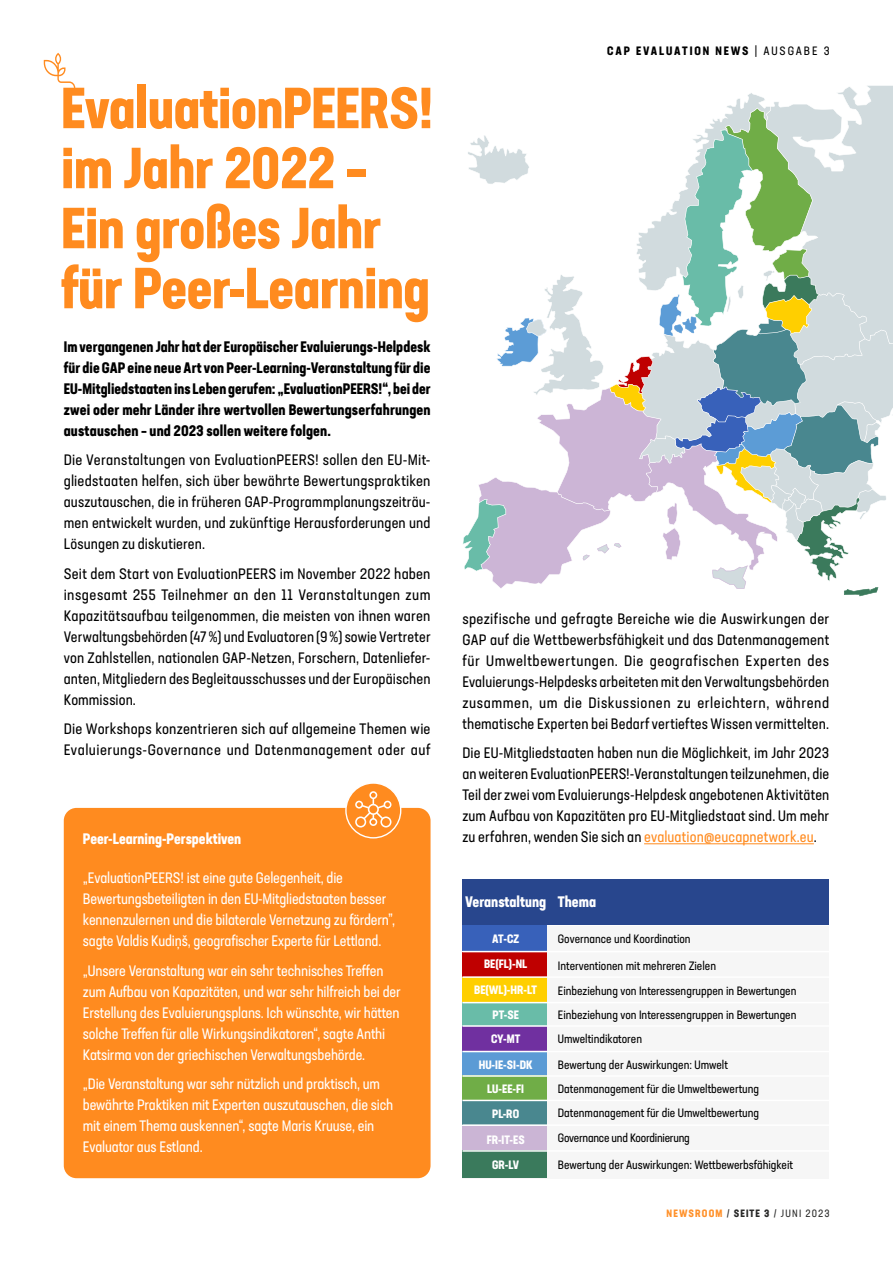
<style>
.page{position:relative;width:893px;height:1263px;background:#fff}
.page>*{position:absolute;margin:0;border:0;box-sizing:border-box;transform-origin:0 0}
.t1{font:700 condensed 57px/60px "Neusa Next Std";letter-spacing:-.01em;color:#ff8b1f}
.t2{font:condensed 15px/21px "Neusa Next Std";letter-spacing:.01em;color:#000;text-align:justify}
.t3{font:condensed 15px/21px "Neusa Next Std";letter-spacing:-.01em;color:#fff}
.t4{font:700 condensed 15px/21px "Neusa Next Std";letter-spacing:.01em;color:#000;text-align:justify}
.t5{font:700 condensed 15px "Neusa Next Std";color:#fff}
.t6{font:condensed 12px/24.3px "Neusa Next Std";color:#000}
.t7{font:700 condensed 12px/25.5px "Neusa Next Std";color:#fff;text-align:center}
.t8{font:700 condensed 12px "Neusa Next Std";letter-spacing:.16em;color:#000}
.t9{font:condensed 10.5px "Neusa Next Std";letter-spacing:.105em;color:#282827}
.s1{font-weight:400}
.s2{color:#ff8b1f}
.s3{font-weight:700;color:#ff912a}
.s4{font-weight:700}
</style>
<div class="page">
<div style="left:64px;top:808px;width:367px;height:370px;background:#ff8b1f;border-radius:13px"></div>
<svg style="left:463px;top:85px;width:430px;height:504px"></svg>
<div style="left:462px;top:879px;width:367px;height:299px;background:#f6f6f6"></div>
<hr style="left:462px;top:924px;width:367px;height:2px;background:#fff">
<div style="left:462px;top:926px;width:85px;height:25px;background:#3861ba"></div>
<div style="left:462px;top:952px;width:85px;height:25px;background:#bf0000"></div>
<div style="left:462px;top:977px;width:85px;height:25px;background:#ffcf00"></div>
<div style="left:462px;top:1002px;width:85px;height:24px;background:#69bca8"></div>
<div style="left:462px;top:1026px;width:85px;height:24px;background:#7030a0"></div>
<div style="left:462px;top:1052px;width:85px;height:24px;background:#5b9bd5"></div>
<div style="left:462px;top:1075px;width:85px;height:25px;background:#70ad47"></div>
<div style="left:462px;top:1100px;width:85px;height:25px;background:#49878f"></div>
<div style="left:462px;top:1126px;width:85px;height:24px;background:#cbb5d5"></div>
<div style="left:462px;top:1150px;width:85px;height:28px;background:#3a7a5c"></div>
<hr style="left:462px;top:1150px;width:367px;height:2px;background:#fff">
<hr style="left:462px;top:1124px;width:367px;height:2px;background:#fff">
<hr style="left:462px;top:1100px;width:367px;height:1px;background:#fff">
<hr style="left:462px;top:1075px;width:367px;height:2px;background:#fff">
<hr style="left:462px;top:1051px;width:367px;height:1px;background:#fff">
<hr style="left:462px;top:1025px;width:367px;height:2px;background:#fff">
<hr style="left:462px;top:1002px;width:367px;height:1px;background:#fff">
<hr style="left:462px;top:976px;width:367px;height:2px;background:#fff">
<hr style="left:462px;top:951px;width:367px;height:1px;background:#fff">
<div style="left:462px;top:879px;width:367px;height:45px;background:#28468d"></div>
<svg style="left:346px;top:783px;width:55px;height:55px"></svg>
<div style="left:345px;top:782px;width:56px;height:56px;border:1px solid #fff;border-radius:50%"></div>
<svg style="left:355px;top:791px;width:36px;height:36px"></svg>
<svg style="left:44px;top:53px;width:31px;height:36px"></svg>
<hr style="left:644px;top:843px;width:170px;height:1px;background:#ff8b1f">
<h1 class="t1" style="left:61px;top:77px;width:374px">EvaluationPEERS! im Jahr 2022 –<br>Ein großes Jahr für Peer-Learning</h1>
<p class="t4" style="left:64px;top:335px;width:368px">Im vergangenen Jahr hat der Europäischer Evaluierungs-Helpdesk für die GAP eine neue Art von Peer-Learning-Veranstaltung für die EU-Mitgliedstaaten ins Leben gerufen: „EvaluationPEERS!“, bei der zwei oder mehr Länder ihre wertvollen Bewertungserfahrungen austauschen – und 2023 sollen weitere folgen.</p>
<p class="t2" style="left:64px;top:449px;width:368px">Die Veranstaltungen von EvaluationPEERS! sollen den EU-Mit&shy;gliedstaaten helfen, sich über bewährte Bewertungspraktiken auszutauschen, die in früheren GAP-Programmplanungszeiträu&shy;men entwickelt wurden, und zukünftige Herausforderungen und Lösungen zu diskutieren.</p>
<p class="t2" style="left:64px;top:563px;width:368px">Seit dem Start von EvaluationPEERS im November 2022 haben insgesamt 255 Teilnehmer an den 11 Veranstaltungen zum Kapazitätsaufbau teilgenommen, die meisten von ihnen waren Verwaltungsbehörden (47 %) und Evaluatoren (9 %) sowie Vertreter von Zahlstellen, nationalen GAP-Netzen, Forschern, Datenliefer&shy;anten, Mitgliedern des Begleitausschusses und der Europäischen Kommission.</p>
<p class="t2" style="left:64px;top:718px;width:368px">Die Workshops konzentrieren sich auf allgemeine Themen wie<br>Evaluierungs-Governance und Datenmanagement oder auf</p>
<p class="t5" style="left:83px;top:829px;width:160px">Peer-Learning-Perspektiven</p>
<p class="t3" style="left:83px;top:867px;width:314px">„EvaluationPEERS! ist eine gute Gelegenheit, die Bewertungsbeteiligten in den EU-Mitgliedstaaten besser kennenzulernen und die bilaterale Vernetzung zu fördern”, sagte Valdis Kudiņš, geografischer Experte für Lettland.</p>
<p class="t3" style="left:83px;top:960px;width:319px">„Unsere Veranstaltung war ein sehr technisches Treffen zum Aufbau von Kapazitäten, und war sehr hilfreich bei der Erstellung des Evaluierungsplans. Ich wünschte, wir hätten solche Treffen für alle Wirkungsindikatoren“, sagte Anthi Katsirma von der griechischen Verwaltungsbehörde.</p>
<p class="t3" style="left:83px;top:1073px;width:312px">„Die Veranstaltung war sehr nützlich und praktisch, um bewährte Praktiken mit Experten auszutauschen, die sich mit einem Thema auskennen“, sagte Maris Kruuse, ein Evaluator aus Estland.</p>
<p class="t8" style="left:607px;top:43px;width:224px">CAP EVALUATION NEWS <span class="s1">| AUSGABE 3</span></p>
<p class="t2" style="left:462px;top:608px;width:368px">spezifische und gefragte Bereiche wie die Auswirkungen der GAP auf die Wettbewerbsfähigkeit und das Datenmanagement für Umweltbewertungen. Die geografischen Experten des Evaluierungs-Helpdesks arbeiteten mit den Verwaltungsbehörden zusammen, um die Diskussionen zu erleichtern, während thematische Experten bei Bedarf vertieftes Wissen vermittelten.</p>
<p class="t2" style="left:462px;top:742px;width:368px">Die EU-Mitgliedstaaten haben nun die Möglichkeit, im Jahr 2023 an weiteren EvaluationPEERS!-Veranstaltungen teilzunehmen, die Teil der zwei vom Evaluierungs-Helpdesk angebotenen Aktivitäten zum Aufbau von Kapazitäten pro EU-Mitgliedstaat sind. Um mehr zu erfahren, wenden Sie sich an <span class="s2">evaluation@eucapnetwork.eu</span>.</p>
<p class="t5" style="left:465px;top:892px;width:82px">Veranstaltung</p>
<p class="t7" style="left:474px;top:925px;width:64px">AT-CZ<br>BE(FL)-NL<br>BE(WL)-HR-LT<br>PT-SE</p>
<p class="t7" style="left:479px;top:1026px;width:55px">CY-MT<br>HU-IE-SI-DK</p>
<p class="t7" style="left:487px;top:1075px;width:39px">LU-EE-FI<br>PL-RO<br>FR-IT-ES<br>GR-LV</p>
<p class="t5" style="left:558px;top:892px;width:40px">Thema</p>
<p class="t6" style="left:558px;top:926px;width:134px">Governance und Koordination</p>
<p class="t6" style="left:558px;top:953px;width:240px;line-height:25.5px">Interventionen mit mehreren Zielen<br>Einbeziehung von Interessengruppen in Bewertungen</p>
<p class="t6" style="left:558px;top:1003px;width:240px">Einbeziehung von Interessengruppen in Bewertungen<br>Umweltindikatoren</p>
<p class="t6" style="left:558px;top:1052px;width:203px">Bewertung der Auswirkungen: Umwelt Datenmanagement für die Umweltbewertung Datenmanagement für die Umweltbewertung Governance und Koordinierung</p>
<p class="t6" style="left:558px;top:1152px;width:237px">Bewertung der Auswirkungen: Wettbewerbsfähigkeit</p>
<p class="t9" style="left:666px;top:1206px;width:165px"><span class="s3">NEWSROOM</span> / <span class="s4">SEITE 3</span> / JUNI 2023</p>
</div>
